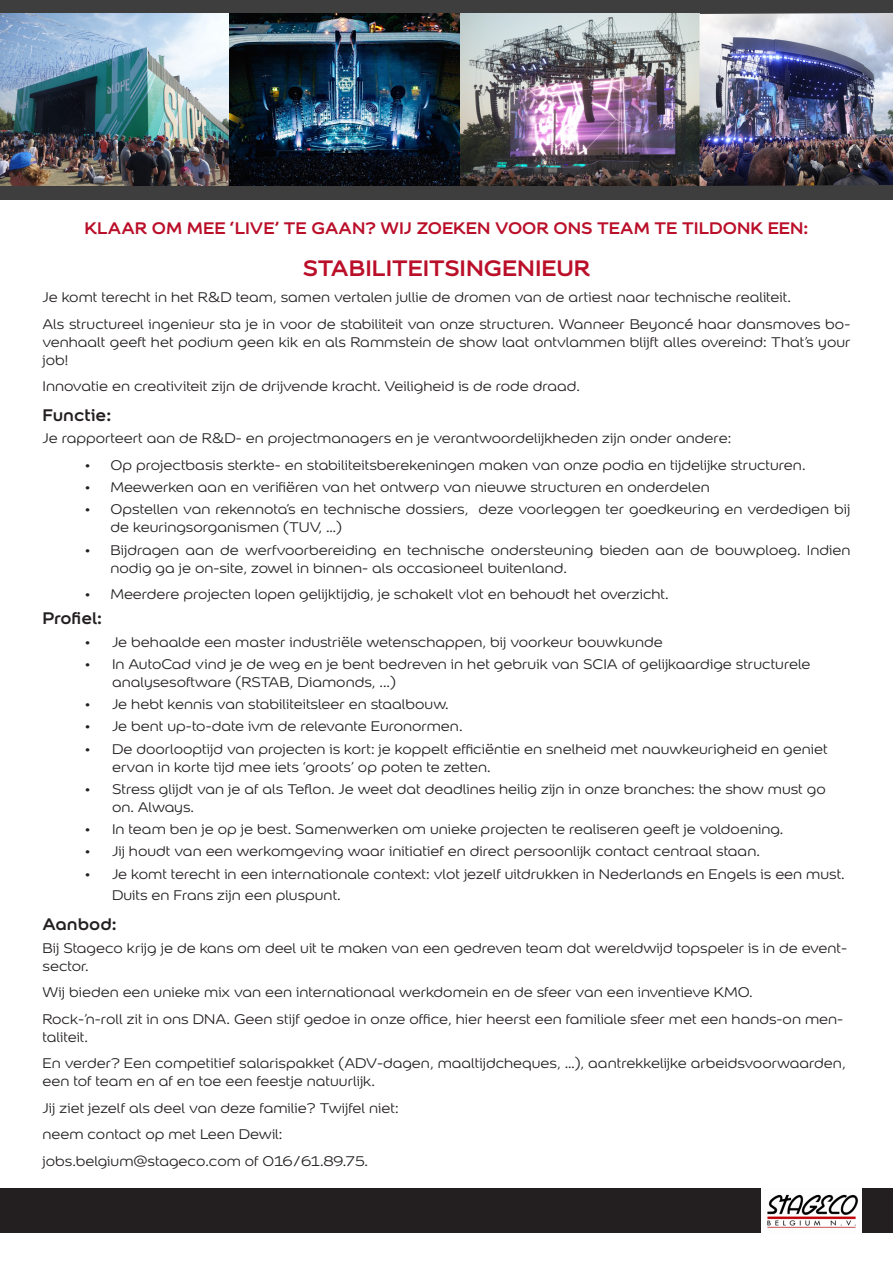
<style>
.page{position:relative;width:893px;height:1263px;background:#fff}
.page>*{position:absolute;margin:0;border:0;box-sizing:border-box;transform-origin:0 0}
.t1{font:700 24px "Colour Sans";color:#ba0e29}
.t2{font:700 18px "Colour Sans";color:#ba0e29}
.t3{font:700 18px "Colour Sans";color:#231f20}
.t4{font:15px/18px "Colour Sans";color:#231f20}
</style>
<div class="page">
<div style="left:0;top:0;width:893px;height:200px;background:#3e3e3f"></div>
<img style="left:0;top:13px;width:893px;height:173px">
<div style="left:0;top:1188px;width:893px;height:45px;background:#231f20"></div>
<img style="left:761px;top:1188px;width:101px;height:45px">
<p class="t2" style="left:85px;top:213px;width:725px">KLAAR OM MEE ‘LIVE’ TE GAAN? WIJ ZOEKEN VOOR ONS TEAM TE TILDONK EEN:</p>
<p class="t1" style="left:303px;top:248px;width:289px">STABILITEITSINGENIEUR</p>
<p class="t4" style="left:43px;top:287px;width:750px">Je komt terecht in het R&amp;D team, samen vertalen jullie de dromen van de artiest naar technische realiteit.</p>
<p class="t4" style="left:43px;top:314px;width:809px;text-align:justify">Als structureel ingenieur sta je in voor de stabiliteit van onze structuren. Wanneer Beyoncé haar dansmoves bo&shy;venhaalt geeft het podium geen kik en als Rammstein de show laat ontvlammen blijft alles overeind: That’s your job!</p>
<p class="t4" style="left:43px;top:376px;width:539px">Innovatie en creativiteit zijn de drijvende kracht. Veiligheid is de rode draad.</p>
<p class="t3" style="left:43px;top:401px;width:70px">Functie:</p>
<p class="t4" style="left:43px;top:429px;width:690px">Je rapporteert aan de R&amp;D- en projectmanagers en je verantwoordelijkheden zijn onder andere:</p>
<p class="t4" style="left:85px;top:455px;width:722px">• Op projectbasis sterkte- en stabiliteitsberekeningen maken van onze podia en tijdelijke structuren.</p>
<p class="t4" style="left:85px;top:477px;width:626px">• Meewerken aan en verifiëren van het ontwerp van nieuwe structuren en onderdelen</p>
<p class="t4" style="left:111px;top:500px;width:741px;text-indent:-26px">• Opstellen van rekennota’s en technische dossiers, deze voorleggen ter goedkeuring en verdedigen bij de keuringsorganismen (TUV, …)</p>
<p class="t4" style="left:111px;top:540px;width:741px;text-indent:-26px">• Bijdragen aan de werfvoorbereiding en technische ondersteuning bieden aan de bouwploeg. Indien nodig ga je on-site, zowel in binnen- als occasioneel buitenland.</p>
<p class="t4" style="left:85px;top:584px;width:585px">• Meerdere projecten lopen gelijktijdig, je schakelt vlot en behoudt het overzicht.</p>
<p class="t3" style="left:43px;top:604px;width:61px">Profiel:</p>
<p class="t4" style="left:85px;top:632px;width:579px">• Je behaalde een master industriële wetenschappen, bij voorkeur bouwkunde</p>
<p class="t4" style="left:112px;top:654px;width:700px;text-indent:-27px">• In AutoCad vind je de weg en je bent bedreven in het gebruik van SCIA of gelijkaardige structurele analysesoftware (RSTAB, Diamonds, ...)</p>
<p class="t4" style="left:85px;top:694px;width:365px">• Je hebt kennis van stabiliteitsleer en staalbouw.</p>
<p class="t4" style="left:85px;top:717px;width:379px">• Je bent up-to-date ivm de relevante Euronormen.</p>
<p class="t4" style="left:112px;top:739px;width:717px;text-indent:-27px">• De doorlooptijd van projecten is kort: je koppelt efficiëntie en snelheid met nauwkeurigheid en geniet ervan in korte tijd mee iets ‘groots’ op poten te zetten.</p>
<p class="t4" style="left:112px;top:779px;width:715px;text-indent:-27px">• Stress glijdt van je af als Teflon. Je weet dat deadlines heilig zijn in onze branches: the show must go on. Always.</p>
<p class="t4" style="left:85px;top:819px;width:700px">• In team ben je op je best. Samenwerken om unieke projecten te realiseren geeft je voldoening.</p>
<p class="t4" style="left:85px;top:842px;width:676px">• Jij houdt van een werkomgeving waar initiatief en direct persoonlijk contact centraal staan.</p>
<p class="t4" style="left:112px;top:862px;width:734px;line-height:21.6px;text-indent:-27px">• Je komt terecht in een internationale context: vlot jezelf uitdrukken in Nederlands en Engels is een must.<br>Duits en Frans zijn een pluspunt.</p>
<p class="t3" style="left:43px;top:910px;width:76px">Aanbod:</p>
<p class="t4" style="left:43px;top:938px;width:806px">Bij Stageco krijg je de kans om deel uit te maken van een gedreven team dat wereldwijd topspeler is in de event&shy;sector.</p>
<p class="t4" style="left:43px;top:982px;width:711px">Wij bieden een unieke mix van een internationaal werkdomein en de sfeer van een inventieve KMO.</p>
<p class="t4" style="left:43px;top:1009px;width:802px">Rock-’n-roll zit in ons DNA. Geen stijf gedoe in onze office, hier heerst een familiale sfeer met een hands-on men&shy;taliteit.</p>
<p class="t4" style="left:43px;top:1053px;width:805px">En verder? Een competitief salarispakket (ADV-dagen, maaltijdcheques, …), aantrekkelijke arbeidsvoorwaarden, een tof team en af en toe een feestje natuurlijk.</p>
<p class="t4" style="left:43px;top:1098px;width:358px">Jij ziet jezelf als deel van deze familie? Twijfel niet:</p>
<p class="t4" style="left:43px;top:1124px;width:241px">neem contact op met Leen Dewil:</p>
<p class="t4" style="left:43px;top:1151px;width:327px">jobs.belgium@stageco.com of 016/61.89.75.</p>
</div>
